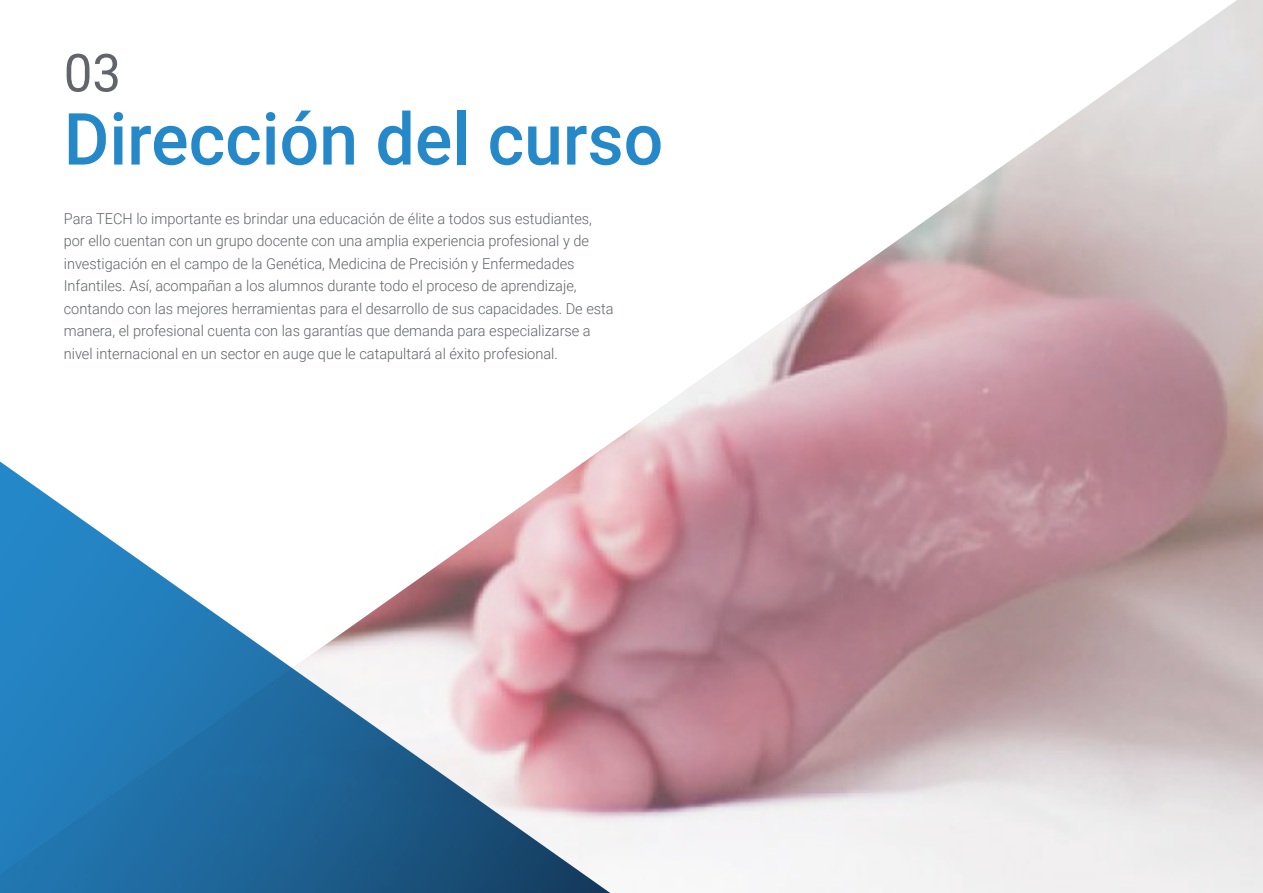
<style>
.page{position:relative;width:1263px;height:893px;background:#fff}
.page>*{position:absolute;margin:0;border:0;box-sizing:border-box;transform-origin:0 0}
.t1{font:500 72px "Roboto";color:#2488c9}
.t2{font:52.5px "Roboto";color:#61646a}
.t3{font:300 15px/22.5px "Roboto";color:#61646a}
</style>
<div class="page">
<img style="left:607px;top:0;width:656px;height:893px">
<svg style="left:0;top:446px;width:640px;height:447px"></svg>
<h2 class="t2" style="left:64px;top:36px;width:59px">03</h2>
<h1 class="t1" style="left:64px;top:89px;width:601px">Dirección del curso</h1>
<p class="t3" style="left:64px;top:207px;width:551px">Para TECH lo importante es brindar una educación de élite a todos sus estudiantes, por ello cuentan con un grupo docente con una amplia experiencia profesional y de investigación en el campo de la Genética, Medicina de Precisión y Enfermedades Infantiles. Así, acompañan a los alumnos durante todo el proceso de aprendizaje, contando con las mejores herramientas para el desarrollo de sus capacidades. De esta manera, el profesional cuenta con las garantías que demanda para especializarse a nivel internacional en un sector en auge que le catapultará al éxito profesional.</p>
</div>
